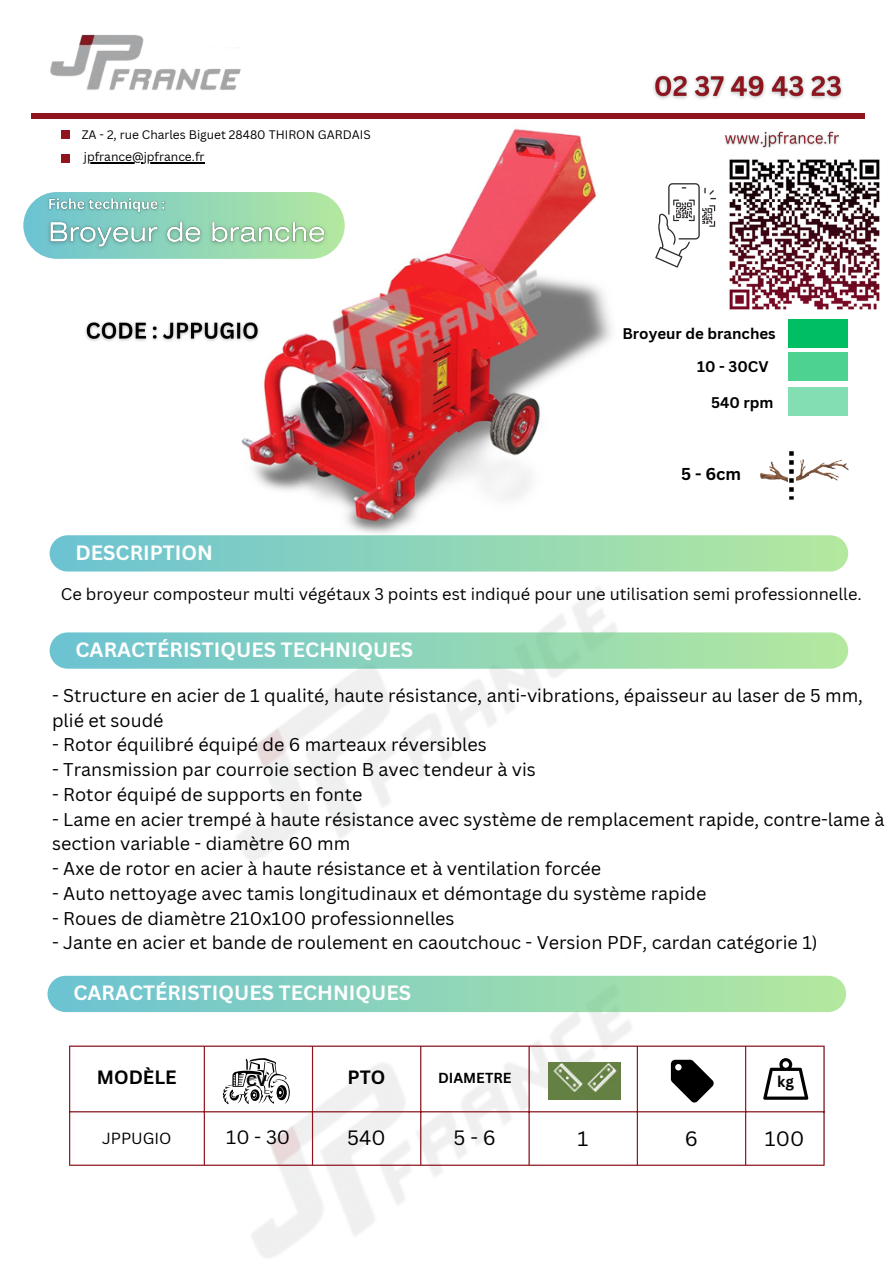
<style>
.page{position:relative;width:894px;height:1264px;background:#fff}
.page>*{position:absolute;margin:0;border:0;box-sizing:border-box;transform-origin:0 0}
.t1{font:20.25px "Canva Sans";color:#000}
.t2{font:700 20.1px "Canva Sans";color:#fff}
.t3{font:20.1px "Canva Sans";color:#000}
.t4{font:18.9px "Canva Sans";color:#000}
.t5{font:700 18.75px "Canva Sans";color:#000}
.t6{font:18px/24.8px "Canva Sans";color:#000}
.t7{font:700 16.8px "Canva Sans";color:#000}
.t8{font:16.5px "Canva Sans";color:#000}
.t9{font:15.75px "Canva Sans";color:#000}
.t10{font:700 15.3px "Canva Sans";color:#000}
.t11{font:700 15px "Canva Sans";color:#000}
.t12{font:700 14.1px "Canva Sans";color:#000}
.t13{font:12px "Canva Sans";color:#000}
</style>
<div class="page">
<img style="left:141px;top:128px;width:537px;height:383px">
<img style="left:183px;top:511px;width:472px;height:349px">
<svg style="left:50px;top:535px;width:797px;height:36px;background:#91d6b9"></svg>
<svg style="left:50px;top:632px;width:797px;height:36px;background:#91d5b9"></svg>
<div style="left:61px;top:154px;width:8px;height:9px;background:#90141e"></div>
<svg style="left:655px;top:183px;width:60px;height:84px"></svg>
<img style="left:50px;top:34px;width:191px;height:56px">
<div style="left:32px;top:113px;width:833px;height:6px;background:#90141e"></div>
<div style="left:61px;top:130px;width:8px;height:9px;background:#90141e"></div>
<img style="left:653px;top:75px;width:190px;height:24px">
<img style="left:724px;top:131px;width:115px;height:18px">
<hr style="left:84px;top:162px;width:121px;height:1px;background:#000">
<div style="left:788px;top:319px;width:59px;height:29px;background:#00bf63"></div>
<div style="left:788px;top:352px;width:59px;height:29px;background:#4dd292"></div>
<div style="left:788px;top:387px;width:59px;height:28px;background:#83dfb3"></div>
<div style="left:23px;top:192px;width:321px;height:67px;background:linear-gradient(to right,#6cc3d3,#b3e89e);border-radius:33px"></div>
<img style="left:45px;top:194px;width:124px;height:21px">
<img style="left:42px;top:215px;width:290px;height:40px">
<img style="left:760px;top:459px;width:88px;height:23px">
<svg style="left:788px;top:451px;width:7px;height:47px"></svg>
<svg style="left:789px;top:451px;width:4px;height:48px"></svg>
<img style="left:198px;top:1012px;width:472px;height:246px">
<hr style="left:69px;top:1046px;width:1px;height:118px;background:#90141e">
<hr style="left:204px;top:1046px;width:1px;height:118px;background:#90141e">
<hr style="left:312px;top:1046px;width:1px;height:118px;background:#90141e">
<hr style="left:420px;top:1046px;width:1px;height:118px;background:#90141e">
<hr style="left:528px;top:1046px;width:1px;height:118px;background:#90141e">
<hr style="left:636px;top:1046px;width:1px;height:118px;background:#90141e">
<hr style="left:744px;top:1046px;width:2px;height:118px;background:#90141e">
<hr style="left:823px;top:1046px;width:1px;height:118px;background:#90141e">
<hr style="left:69px;top:1045px;width:755px;height:1px;background:#90141e">
<hr style="left:69px;top:1111px;width:755px;height:1px;background:#90141e">
<hr style="left:69px;top:1164px;width:755px;height:1px;background:#90141e">
<svg style="left:763px;top:1058px;width:45px;height:41px"></svg>
<svg style="left:222px;top:1058px;width:68px;height:46px"></svg>
<img style="left:548px;top:1062px;width:72px;height:37px">
<svg style="left:670px;top:1059px;width:43px;height:43px"></svg>
<svg style="left:47px;top:975px;width:798px;height:37px;background:#92d6ba"></svg>
<img style="left:729px;top:159px;width:151px;height:151px">
<img style="left:85px;top:317px;width:179px;height:30px">
<p class="t13" style="left:82px;top:126px;width:290px">ZA - 2, rue Charles Biguet 28480 THIRON GARDAIS</p>
<p class="t13" style="left:84px;top:149px;width:122px">jpfrance@jpfrance.fr</p>
<p class="t2" style="left:75px;top:538px;width:139px">DESCRIPTION</p>
<p class="t11" style="left:622px;top:323px;width:155px">Broyeur de branches</p>
<p class="t11" style="left:697px;top:355px;width:73px">10 - 30CV</p>
<p class="t11" style="left:711px;top:392px;width:64px">540 rpm</p>
<p class="t7" style="left:680px;top:462px;width:62px">5 - 6cm</p>
<p class="t8" style="left:61px;top:582px;width:802px">Ce broyeur composteur multi végétaux 3 points est indiqué pour une utilisation semi professionnelle.</p>
<p class="t2" style="left:75px;top:635px;width:339px">CARACTÉRISTIQUES TECHNIQUES</p>
<p class="t6" style="left:52px;top:682px;width:812px">- Structure en acier de 1 qualité, haute résistance, anti-vibrations, épaisseur au laser de 5 mm, plié et soudé</p>
<p class="t6" style="left:52px;top:732px;width:436px">- Rotor équilibré équipé de 6 marteaux réversibles</p>
<p class="t6" style="left:52px;top:756px;width:485px">- Transmission par courroie section B avec tendeur à vis</p>
<p class="t6" style="left:52px;top:781px;width:312px">- Rotor équipé de supports en fonte</p>
<p class="t6" style="left:52px;top:806px;width:833px">- Lame en acier trempé à haute résistance avec système de remplacement rapide, contre-lame à section variable - diamètre 60 mm</p>
<p class="t6" style="left:52px;top:855px;width:550px">- Axe de rotor en acier à haute résistance et à ventilation forcée</p>
<p class="t6" style="left:52px;top:880px;width:655px">- Auto nettoyage avec tamis longitudinaux et démontage du système rapide</p>
<p class="t6" style="left:52px;top:905px;width:404px">- Roues de diamètre 210x100 professionnelles</p>
<p class="t6" style="left:52px;top:930px;width:767px">- Jante en acier et bande de roulement en caoutchouc - Version PDF, cardan catégorie 1)</p>
<p class="t2" style="left:73px;top:978px;width:339px">CARACTÉRISTIQUES TECHNIQUES</p>
<p class="t5" style="left:97px;top:1064px;width:81px">MODÈLE</p>
<h6 class="t5" style="left:347px;top:1064px;width:39px">PTO</h6>
<p class="t12" style="left:438px;top:1068px;width:75px">DIAMETRE</p>
<p class="t10" style="left:246px;top:1069px;width:23px">CV</p>
<p class="t10" style="left:777px;top:1070px;width:18px">kg</p>
<p class="t9" style="left:102px;top:1127px;width:71px">JPPUGIO</p>
<h4 class="t4" style="left:226px;top:1123px;width:65px">10 - 30</h4>
<p class="t3" style="left:347px;top:1123px;width:40px">540</p>
<h3 class="t3" style="left:453px;top:1123px;width:44px">5 - 6</h3>
<h5 class="t1" style="left:577px;top:1124px;width:12px">1</h5>
<h3 class="t1" style="left:684px;top:1124px;width:15px">6</h3>
<h5 class="t1" style="left:764px;top:1124px;width:41px">100</h5>
</div>
